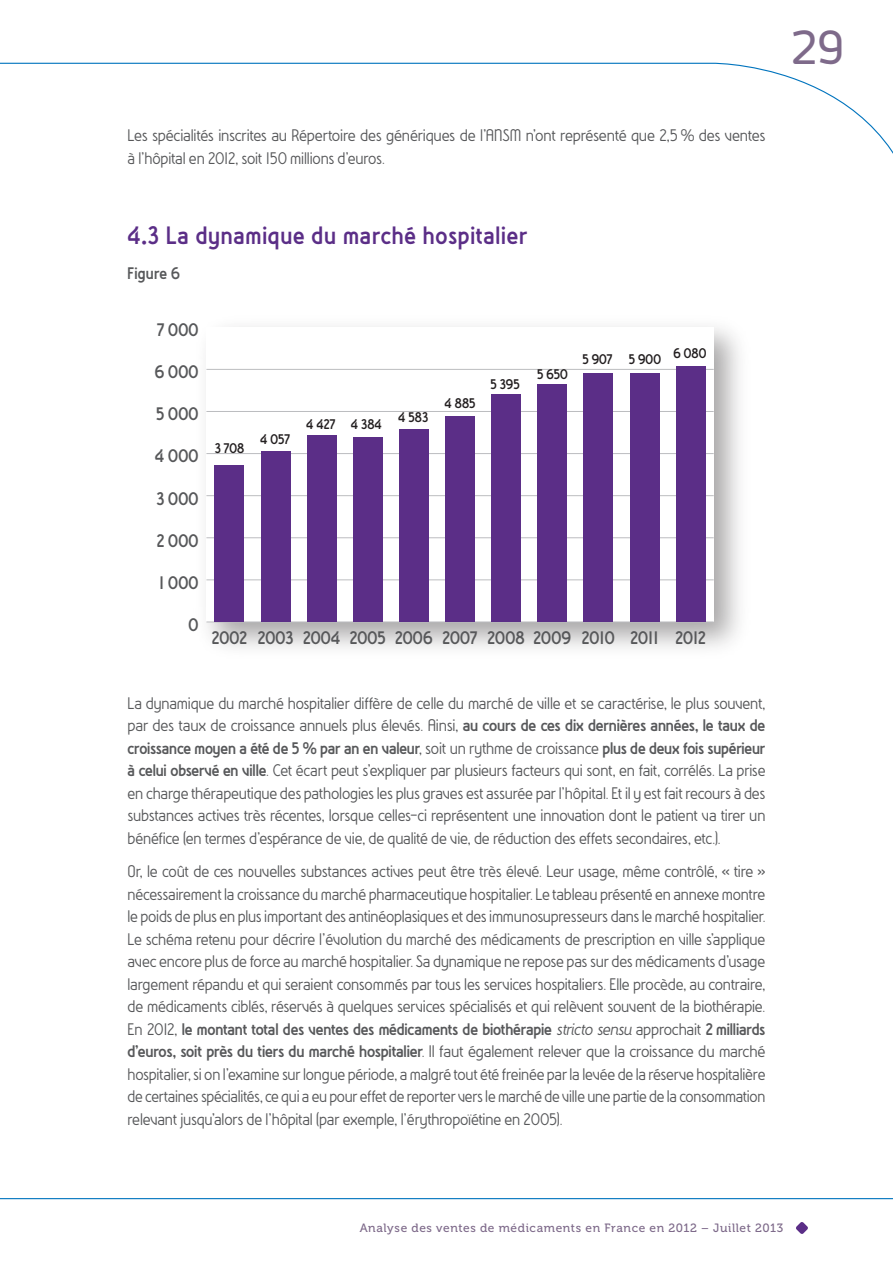
<style>
.page{position:relative;width:893px;height:1263px;background:#fff}
.page>*{position:absolute;margin:0;border:0;box-sizing:border-box;transform-origin:0 0}
.t1{font:500 45px "New June";color:#7e6a8a}
.t2{font:700 27px "Wasabi";letter-spacing:.03em;color:#5b2e87}
.t3{font:700 19.5px "Wasabi";color:#57585a}
.t4{font:18px/22.5px "Wasabi";letter-spacing:-.01em;color:#57585a;text-align:justify}
.t5{font:700 18px "Wasabi";letter-spacing:.015em;color:#57585a}
.t6{font:700 15px "Wasabi";color:#231f20}
.t7{font:12px "Museo 500";letter-spacing:.05em;color:#7e6a8a}
.s1{font-weight:700}
.s2{font-style:italic}
</style>
<div class="page">
<svg style="left:0;top:62px;width:893px;height:92px"></svg>
<svg style="left:796px;top:1222px;width:12px;height:12px"></svg>
<svg style="left:0;top:1198px;width:893px;height:2px;background:#6fb0da"></svg>
<hr style="left:206px;top:622px;width:508px;height:1px;background:#bcbdc0">
<hr style="left:206px;top:579px;width:508px;height:1px;background:#bcbdc0">
<hr style="left:206px;top:537px;width:508px;height:1px;background:#bcbdc0">
<hr style="left:206px;top:495px;width:508px;height:1px;background:#bcbdc0">
<hr style="left:206px;top:453px;width:508px;height:1px;background:#bcbdc0">
<hr style="left:206px;top:411px;width:508px;height:1px;background:#bcbdc0">
<hr style="left:206px;top:369px;width:508px;height:1px;background:#bcbdc0">
<div style="left:215px;top:466px;width:29px;height:156px;background:#5b2e87"></div>
<div style="left:261px;top:451px;width:29px;height:171px;background:#5b2e87"></div>
<div style="left:307px;top:436px;width:29px;height:186px;background:#5b2e87"></div>
<div style="left:353px;top:437px;width:30px;height:185px;background:#5b2e87"></div>
<div style="left:399px;top:429px;width:30px;height:193px;background:#5b2e87"></div>
<div style="left:445px;top:416px;width:30px;height:206px;background:#5b2e87"></div>
<div style="left:491px;top:395px;width:30px;height:227px;background:#5b2e87"></div>
<div style="left:538px;top:384px;width:29px;height:238px;background:#5b2e87"></div>
<div style="left:584px;top:373px;width:29px;height:249px;background:#5b2e87"></div>
<div style="left:630px;top:374px;width:29px;height:248px;background:#5b2e87"></div>
<div style="left:676px;top:366px;width:29px;height:256px;background:#5b2e87"></div>
<p class="t4" style="left:128px;top:124px;width:639px">Les spécialités inscrites au Répertoire des génériques de l’ANSM n’ont représenté que 2,5 % des ventes à l’hôpital en 2012, soit 150 millions d’euros.</p>
<h2 class="t2" style="left:128px;top:219px;width:401px">4.3 La dynamique du marché hospitalier</h2>
<p class="t5" style="left:128px;top:262px;width:54px">Figure 6</p>
<p class="t3" style="left:157px;top:318px;width:43px">7 000</p>
<p class="t3" style="left:155px;top:360px;width:45px">6 000</p>
<p class="t3" style="left:156px;top:402px;width:44px">5 000</p>
<p class="t3" style="left:155px;top:445px;width:45px">4 000</p>
<p class="t3" style="left:156px;top:487px;width:44px">3 000</p>
<p class="t3" style="left:157px;top:529px;width:43px">2 000</p>
<p class="t3" style="left:159px;top:571px;width:41px">1 000</p>
<p class="t3" style="left:188px;top:613px;width:12px">0</p>
<p class="t6" style="left:215px;top:439px;width:31px">3 708</p>
<p class="t6" style="left:260px;top:430px;width:31px">4 057</p>
<p class="t6" style="left:306px;top:415px;width:77px">4 427 4 384</p>
<p class="t6" style="left:398px;top:409px;width:32px">4 583</p>
<p class="t6" style="left:445px;top:394px;width:32px">4 885</p>
<p class="t6" style="left:490px;top:375px;width:31px">5 395</p>
<p class="t6" style="left:537px;top:365px;width:32px">5 650</p>
<p class="t6" style="left:582px;top:350px;width:125px">5 907 5 900 6 080</p>
<p class="t3" style="left:212px;top:626px;width:496px">2002 2003 2004 2005 2006 2007 2008 2009 2010 2011 2012</p>
<p class="t4" style="left:128px;top:692px;width:639px">La dynamique du marché hospitalier diffère de celle du marché de ville et se caractérise, le plus souvent, par des taux de croissance annuels plus élevés. Ainsi, <span class="s1">au cours de ces dix dernières années, le taux de croissance moyen a été de 5 % par an en valeur</span>, soit un rythme de croissance <span class="s1">plus de deux fois supérieur à celui observé en ville</span>. Cet écart peut s’expliquer par plusieurs facteurs qui sont, en fait, corrélés. La prise en charge thérapeutique des pathologies les plus graves est assurée par l’hôpital. Et il y est fait recours à des substances actives très récentes, lorsque celles-ci représentent une innovation dont le patient va tirer un bénéfice (en termes d’espérance de vie, de qualité de vie, de réduction des effets secondaires, etc.).</p>
<p class="t4" style="left:128px;top:860px;width:639px">Or, le coût de ces nouvelles substances actives peut être très élevé. Leur usage, même contrôlé, « tire » nécessairement la croissance du marché pharmaceutique hospitalier. Le tableau présenté en annexe montre le poids de plus en plus important des antinéoplasiques et des immunosupresseurs dans le marché hospitalier.<br>Le schéma retenu pour décrire l’évolution du marché des médicaments de prescription en ville s’applique avec encore plus de force au marché hospitalier. Sa dynamique ne repose pas sur des médicaments d’usage largement répandu et qui seraient consommés par tous les services hospitaliers. Elle procède, au contraire, de médicaments ciblés, réservés à quelques services spécialisés et qui relèvent souvent de la biothérapie.<br>En 2012, <span class="s1">le montant total des ventes des médicaments de biothérapie</span> <span class="s2">stricto sensu</span> approchait <span class="s1">2 milliards d’euros, soit près du tiers du marché hospitalier</span>. Il faut également relever que la croissance du marché hospitalier, si on l’examine sur longue période, a malgré tout été freinée par la levée de la réserve hospitalière de certaines spécialités, ce qui a eu pour effet de reporter vers le marché de ville une partie de la consommation relevant jusqu’alors de l’hôpital (par exemple, l’érythropoïétine en 2005).</p>
<h1 class="t1" style="left:791px;top:21px;width:55px">29</h1>
<p class="t7" style="left:360px;top:1222px;width:425px">Analyse des ventes de médicaments en France en 2012 – Juillet 2013</p>
</div>
